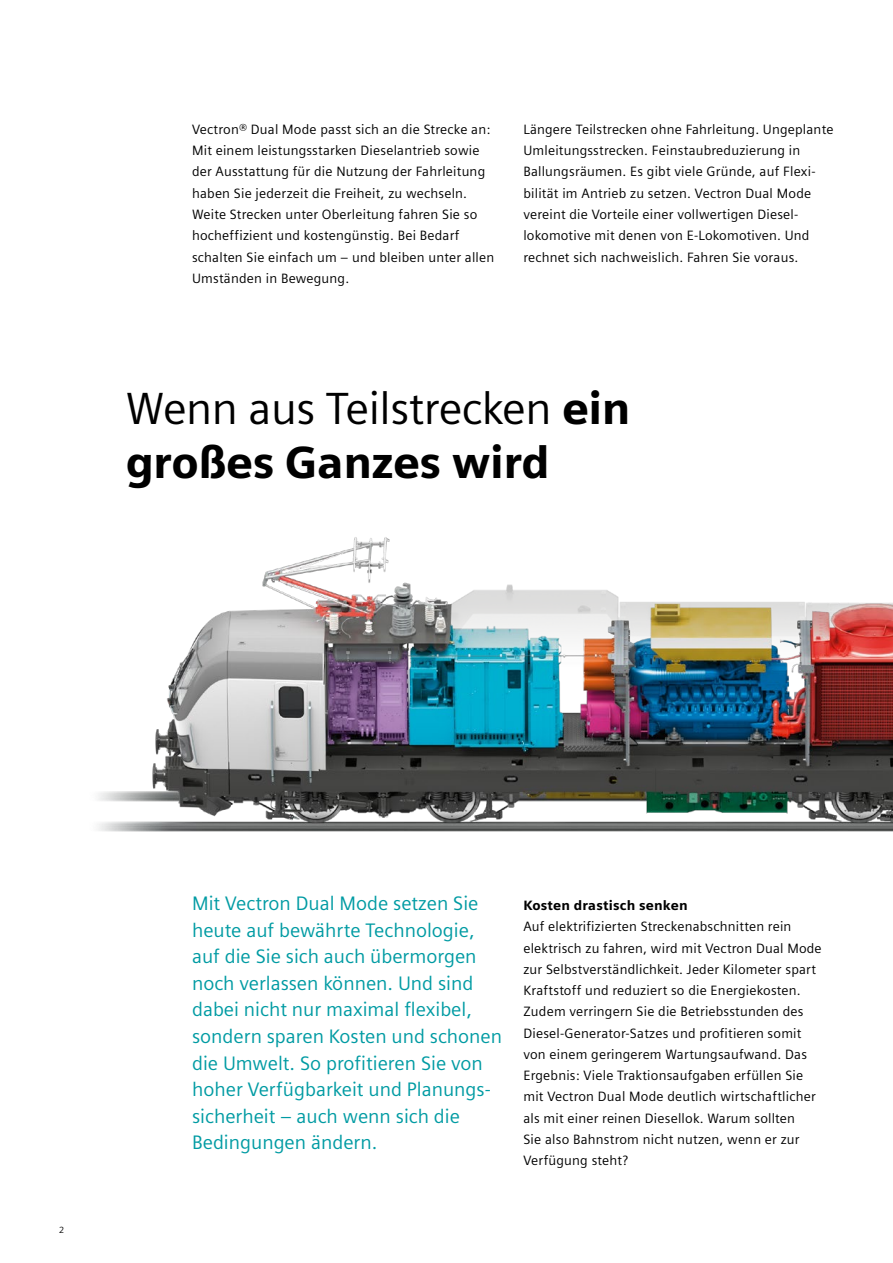
<style>
.page{position:relative;width:893px;height:1263px;background:#fff}
.page>*{position:absolute;margin:0;border:0;box-sizing:border-box;transform-origin:0 0}
.t1{font:45px/54px "Siemens Sans";letter-spacing:-.01em;color:#000}
.t2{font:19.5px/26.5px "Siemens Sans";color:#009ba3}
.t3{font:13.5px/21.3px "Siemens Sans";letter-spacing:.015em;color:#000}
.t4{font:900 13.5px "Siemens Sans";letter-spacing:.015em;color:#000}
.t5{font:9px "Siemens Sans";color:#000}
.s1{font-weight:900}
</style>
<div class="page">
<img style="left:98px;top:537px;width:795px;height:295px">
<p class="t3" style="left:192px;top:118px;width:304px">Vectron® Dual Mode passt sich an die Strecke an:<br>Mit einem leistungsstarken Dieselantrieb sowie der Ausstattung für die Nutzung der Fahrleitung haben Sie jederzeit die Freiheit, zu wechseln.<br>Weite Strecken unter Oberleitung fahren Sie so hocheffizient und kostengünstig. Bei Bedarf schalten Sie einfach um – und bleiben unter allen Umständen in Bewegung.</p>
<p class="t3" style="left:523px;top:118px;width:312px">Längere Teilstrecken ohne Fahrleitung. Ungeplante Umleitungsstrecken. Feinstaubreduzierung in Ballungsräumen. Es gibt viele Gründe, auf Flexi&shy;bilität im Antrieb zu setzen. Vectron Dual Mode vereint die Vorteile einer vollwertigen Diesel&shy;lokomotive mit denen von E-Lokomotiven. Und rechnet sich nachweislich. Fahren Sie voraus.</p>
<h1 class="t1" style="left:126px;top:379px;width:506px">Wenn aus Teilstrecken <span class="s1">ein großes Ganzes wird</span></h1>
<p class="t5" style="left:60px;top:1223px;width:6px">2</p>
<p class="t2" style="left:192px;top:889px;width:312px">Mit Vectron Dual Mode setzen Sie heute auf bewährte Technologie, auf die Sie sich auch übermorgen noch verlassen können. Und sind dabei nicht nur maximal flexibel, sondern sparen Kosten und schonen die Umwelt. So profitieren Sie von hoher Verfügbarkeit und Planungs&shy;sicherheit – auch wenn sich die<br>Bedingungen ändern.</p>
<p class="t4" style="left:523px;top:894px;width:166px">Kosten drastisch senken</p>
<p class="t3" style="left:523px;top:915px;width:300px">Auf elektrifizierten Streckenabschnitten rein elektrisch zu fahren, wird mit Vectron Dual Mode zur Selbstverständlichkeit. Jeder Kilometer spart Kraftstoff und reduziert so die Energiekosten.<br>Zudem verringern Sie die Betriebsstunden des Diesel-Generator-Satzes und profitieren somit von einem geringerem Wartungsaufwand. Das Ergebnis: Viele Traktionsaufgaben erfüllen Sie mit Vectron Dual Mode deutlich wirtschaftlicher als mit einer reinen Diesellok. Warum sollten<br>Sie also Bahnstrom nicht nutzen, wenn er zur Verfügung steht?</p>
</div>
